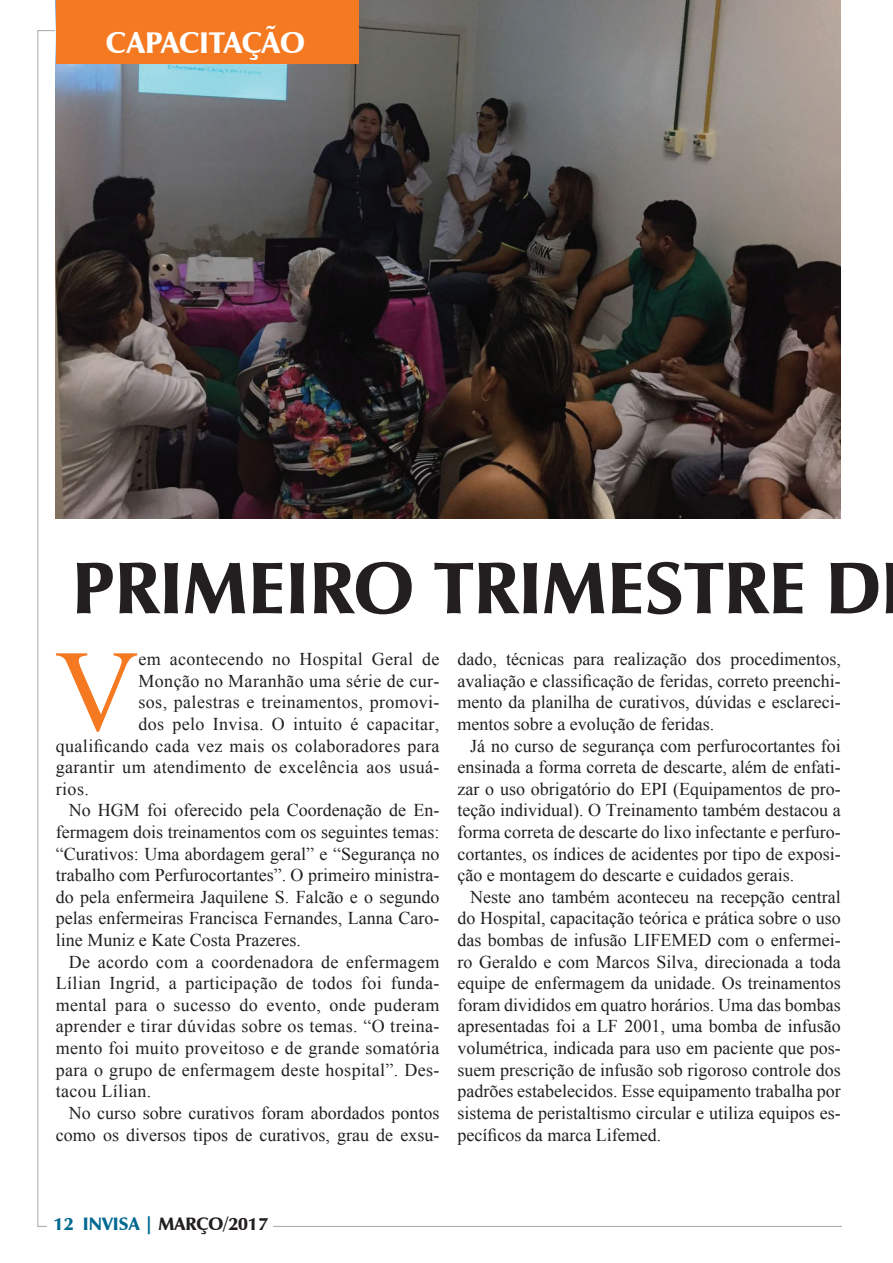
<style>
.page{position:relative;width:893px;height:1263px;background:#fff}
.page>*{position:absolute;margin:0;border:0;box-sizing:border-box;transform-origin:0 0}
.t1{font:115.8px "Times New Roman";color:#f47921}
.t2{font:900 74.1px "Zapf Humanist 601 BT";color:#231f20}
.t3{font:900 30px "Zapf Humanist 601 BT";color:#fff}
.t4{font:18px/21.6px "Times New Roman";color:#231f20;text-align:justify}
.t5{font:18px "Times New Roman";letter-spacing:.02em;color:#231f20}
.t6{font:900 18px "Zapf Humanist 601 BT";color:#231f20}
.s1{color:#006991}
</style>
<div class="page">
<hr style="left:273px;top:1226px;width:569px;height:1px;background:#a8a9ad">
<img style="left:56px;top:0;width:767px;height:518px">
<div style="left:57px;top:0;width:302px;height:64px;background:#f47921"></div>
<svg style="left:70px;top:431px;width:349px;height:88px;background:#372d2c"></svg>
<svg style="left:428px;top:431px;width:382px;height:88px;background:#44352d"></svg>
<svg style="left:823px;top:0;width:18px;height:519px;background:#817068"></svg>
<h3 class="t3" style="left:106px;top:24px;width:200px">CAPACITAÇÃO</h3>
<h2 class="t2" style="left:72px;top:542px;width:43px">PRIMEIRO</h2>
<h2 class="t2" style="left:434px;top:542px;width:42px">TRIMESTRE</h2>
<h2 class="t2" style="left:826px;top:542px;width:44px">D</h2>
<h1 class="t1" style="left:55px;top:613px;width:85px">V</h1>
<p class="t5" style="left:139px;top:647px;width:302px">em acontecendo no Hospital Geral de</p>
<p class="t5" style="left:139px;top:669px;width:302px">Monção no Maranhão uma série de cur-</p>
<p class="t5" style="left:139px;top:690px;width:302px">sos, palestras e treinamentos, promovi-</p>
<p class="t5" style="left:139px;top:712px;width:302px">dos pelo Invisa. O intuito é capacitar,</p>
<p class="t5" style="left:56px;top:733px;width:385px">qualificando cada vez mais os colaboradores para</p>
<p class="t5" style="left:56px;top:755px;width:385px">garantir um atendimento de excelência aos usuá-</p>
<p class="t4" style="left:56px;top:778px;width:34px">rios.</p>
<p class="t4" style="left:69px;top:799px;width:372px">No HGM foi oferecido pela Coordenação de En-</p>
<p class="t4" style="left:56px;top:821px;width:385px">fermagem dois treinamentos com os seguintes temas:</p>
<p class="t4" style="left:56px;top:842px;width:385px">“Curativos: Uma abordagem geral” e “Segurança no</p>
<p class="t4" style="left:56px;top:864px;width:385px">trabalho com Perfurocortantes”. O primeiro ministra-</p>
<p class="t4" style="left:56px;top:886px;width:385px">do pela enfermeira Jaquilene S. Falcão e o segundo</p>
<p class="t4" style="left:56px;top:907px;width:385px">pelas enfermeiras Francisca Fernandes, Lanna Caro-</p>
<p class="t4" style="left:56px;top:929px;width:246px">line Muniz e Kate Costa Prazeres.</p>
<p class="t5" style="left:69px;top:949px;width:372px">De acordo com a coordenadora de enfermagem</p>
<p class="t5" style="left:56px;top:971px;width:385px">Lílian Ingrid, a participação de todos foi funda-</p>
<p class="t5" style="left:56px;top:993px;width:385px">mental para o sucesso do evento, onde puderam</p>
<p class="t5" style="left:56px;top:1014px;width:385px">aprender e tirar dúvidas sobre os temas. “O treina-</p>
<p class="t5" style="left:56px;top:1036px;width:385px">mento foi muito proveitoso e de grande somatória</p>
<p class="t5" style="left:56px;top:1057px;width:385px">para o grupo de enfermagem deste hospital”. Des-</p>
<p class="t5" style="left:56px;top:1079px;width:97px">tacou Lílian.</p>
<p class="t4" style="left:69px;top:1102px;width:372px">No curso sobre curativos foram abordados pontos</p>
<p class="t4" style="left:56px;top:1123px;width:385px">como os diversos tipos de curativos, grau de exsu-</p>
<p class="t4" style="left:457px;top:648px;width:385px">dado, técnicas para realização dos procedimentos, avaliação e classificação de feridas, correto preenchi&shy;mento da planilha de curativos, dúvidas e esclareci&shy;mentos sobre a evolução de feridas.</p>
<p class="t4" style="left:457px;top:734px;width:385px;text-indent:13px">Já no curso de segurança com perfurocortantes foi ensinada a forma correta de descarte, além de enfati&shy;zar o uso obrigatório do EPI (Equipamentos de pro&shy;teção individual). O Treinamento também destacou a forma correta de descarte do lixo infectante e perfuro&shy;cortantes, os índices de acidentes por tipo de exposi&shy;ção e montagem do descarte e cuidados gerais.</p>
<p class="t4" style="left:457px;top:886px;width:385px;text-indent:13px">Neste ano também aconteceu na recepção central do Hospital, capacitação teórica e prática sobre o uso das bombas de infusão LIFEMED com o enfermei&shy;ro Geraldo e com Marcos Silva, direcionada a toda equipe de enfermagem da unidade. Os treinamentos foram divididos em quatro horários. Uma das bombas apresentadas foi a LF 2001, uma bomba de infusão volumétrica, indicada para uso em paciente que pos&shy;suem prescrição de infusão sob rigoroso controle dos padrões estabelecidos. Esse equipamento trabalha por sistema de peristaltismo circular e utiliza equipos es&shy;pecíficos da marca Lifemed.</p>
<p class="t6" style="left:54px;top:1212px;width:216px"><span class="s1">12 INVISA |</span> MARÇO/2017</p>
</div>
